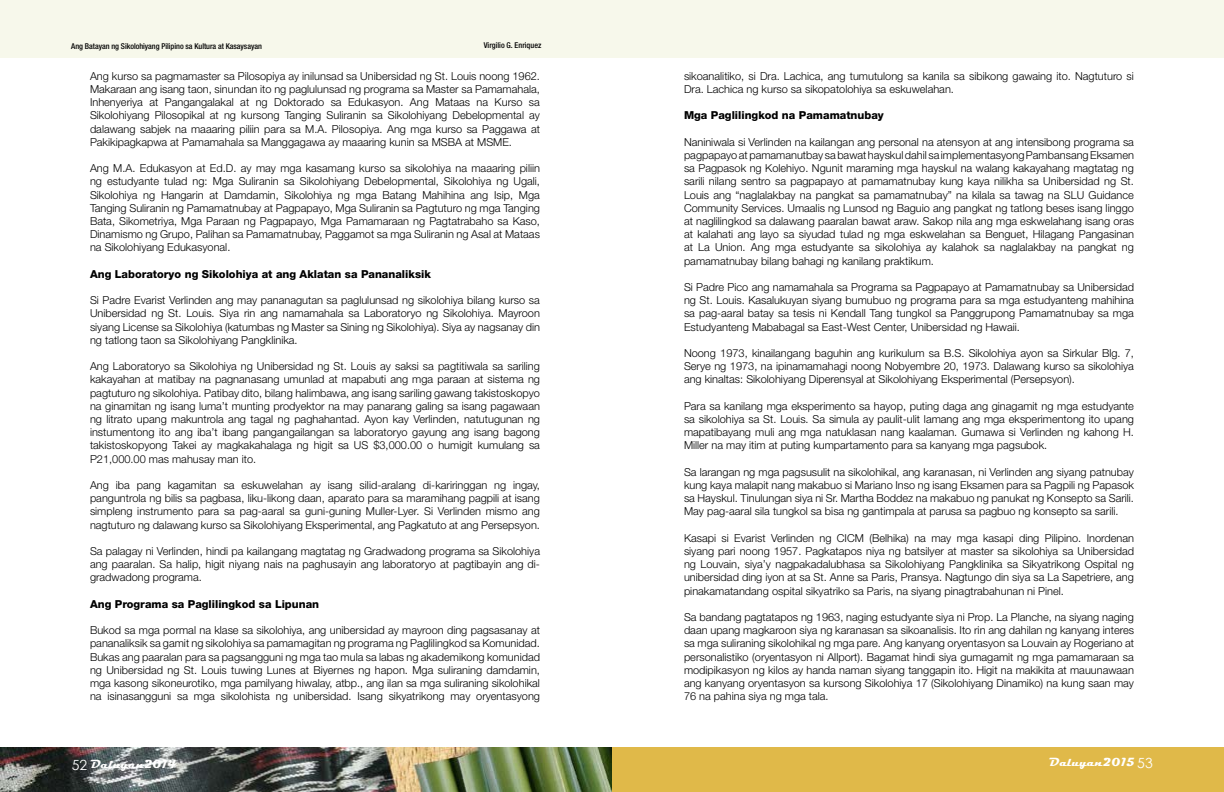
<style>
.page{position:relative;width:1224px;height:792px;background:#fff}
.page>*{position:absolute;margin:0;border:0;box-sizing:border-box;transform-origin:0 0}
.t1{font:700 12px "Magneto";color:#fff}
.t2{font:300 11px/13.2px "Helvetica Neue LT Pro";color:#000;text-align:justify}
.t3{font:800 11px "Helvetica Neue LT Pro";color:#000}
.t4{font:500 condensed 8px "Helvetica Neue LT Pro";letter-spacing:-.005em;color:#000}
.t5{font:700 8px "Arial";color:#000}
.s1{font-family:"Century Gothic";font-weight:400;font-size:14px}
</style>
<div class="page">
<img style="left:1px;top:747px;width:612px;height:45px">
<div style="left:613px;top:747px;width:611px;height:45px;background:#e0b949"></div>
<div style="left:1px;top:0;width:1223px;height:57px;background:#f7f8eb"></div>
<p class="t5" style="left:449px;top:36px;width:93px">Joanne Visaya Manzano</p>
<p class="t4" style="left:71px;top:41px;width:192px">Ang Batayan ng Sikolohiyang Pilipino sa Kultura at Kasaysayan</p>
<p class="t4" style="left:484px;top:41px;width:59px">Virgilio G. Enriquez</p>
<p class="t2" style="left:90px;top:69px;width:452px">Ang kurso sa pagmamaster sa Pilosopiya ay inilunsad sa Unibersidad ng St. Louis noong 1962.<br>Makaraan ang isang taon, sinundan ito ng paglulunsad ng programa sa Master sa Pamamahala, Inhenyeriya at Pangangalakal at ng Doktorado sa Edukasyon. Ang Mataas na Kurso sa Sikolohiyang Pilosopikal at ng kursong Tanging Suliranin sa Sikolohiyang Debelopmental ay dalawang sabjek na maaaring piliin para sa M.A. Pilosopiya. Ang mga kurso sa Paggawa at Pakikipagkapwa at Pamamahala sa Manggagawa ay maaaring kunin sa MSBA at MSME.</p>
<p class="t2" style="left:90px;top:162px;width:452px">Ang M.A. Edukasyon at Ed.D. ay may mga kasamang kurso sa sikolohiya na maaaring piliin ng estudyante tulad ng: Mga Suliranin sa Sikolohiyang Debelopmental, Sikolohiya ng Ugali, Sikolohiya ng Hangarin at Damdamin, Sikolohiya ng mga Batang Mahihina ang Isip, Mga Tanging Suliranin ng Pamamatnubay at Pagpapayo, Mga Suliranin sa Pagtuturo ng mga Tanging Bata, Sikometriya, Mga Paraan ng Pagpapayo, Mga Pamamaraan ng Pagtatrabaho sa Kaso, Dinamismo ng Grupo, Palihan sa Pamamatnubay, Paggamot sa mga Suliranin ng Asal at Mataas na Sikolohiyang Edukasyonal.</p>
<p class="t3" style="left:90px;top:267px;width:342px">Ang Laboratoryo ng Sikolohiya at ang Aklatan sa Pananaliksik</p>
<p class="t2" style="left:90px;top:294px;width:451px">Si Padre Evarist Verlinden ang may pananagutan sa paglulunsad ng sikolohiya bilang kurso sa Unibersidad ng St. Louis. Siya rin ang namamahala sa Laboratoryo ng Sikolohiya. Mayroon siyang License sa Sikolohiya (katumbas ng Master sa Sining ng Sikolohiya). Siya ay nagsanay din ng tatlong taon sa Sikolohiyang Pangklinika.</p>
<p class="t2" style="left:90px;top:360px;width:452px">Ang Laboratoryo sa Sikolohiya ng Unibersidad ng St. Louis ay saksi sa pagtitiwala sa sariling kakayahan at matibay na pagnanasang umunlad at mapabuti ang mga paraan at sistema ng pagtuturo ng sikolohiya. Patibay dito, bilang halimbawa, ang isang sariling gawang takistoskopyo na ginamitan ng isang luma’t munting prodyektor na may panarang galing sa isang pagawaan ng litrato upang makuntrola ang tagal ng paghahantad. Ayon kay Verlinden, natutugunan ng instumentong ito ang iba’t ibang pangangailangan sa laboratoryo gayung ang isang bagong takistoskopyong Takei ay magkakahalaga ng higit sa US $3,000.00 o humigit kumulang sa P21,000.00 mas mahusay man ito.</p>
<p class="t2" style="left:90px;top:478px;width:452px">Ang iba pang kagamitan sa eskuwelahan ay isang silid-aralang di-kariringgan ng ingay, panguntrola ng bilis sa pagbasa, liku-likong daan, aparato para sa maramihang pagpili at isang simpleng instrumento para sa pag-aaral sa guni-guning Muller-Lyer. Si Verlinden mismo ang nagtuturo ng dalawang kurso sa Sikolohiyang Eksperimental, ang Pagkatuto at ang Persepsyon.</p>
<p class="t2" style="left:90px;top:544px;width:452px">Sa palagay ni Verlinden, hindi pa kailangang magtatag ng Gradwadong programa sa Sikolohiya ang paaralan. Sa halip, higit niyang nais na paghusayin ang laboratoryo at pagtibayin ang di&shy;gradwadong programa.</p>
<p class="t3" style="left:90px;top:597px;width:231px">Ang Programa sa Paglilingkod sa Lipunan</p>
<p class="t2" style="left:90px;top:624px;width:452px">Bukod sa mga pormal na klase sa sikolohiya, ang unibersidad ay mayroon ding pagsasanay at pananaliksik sa gamit ng sikolohiya sa pamamagitan ng programa ng Paglilingkod sa Komunidad.<br>Bukas ang paaralan para sa pagsangguni ng mga tao mula sa labas ng akademikong komunidad ng Unibersidad ng St. Louis tuwing Lunes at Biyernes ng hapon. Mga suliraning damdamin, mga kasong sikoneurotiko, mga pamilyang hiwalay, atbp., ang ilan sa mga suliraning sikolohikal na isinasangguni sa mga sikolohista ng unibersidad. Isang sikyatrikong may oryentasyong</p>
<p class="t2" style="left:684px;top:69px;width:451px">sikoanalitiko, si Dra. Lachica, ang tumutulong sa kanila sa sibikong gawaing ito. Nagtuturo si<br>Dra. Lachica ng kurso sa sikopatolohiya sa eskuwelahan.</p>
<p class="t3" style="left:684px;top:109px;width:201px">Mga Paglilingkod na Pamamatnubay</p>
<p class="t2" style="left:684px;top:135px;width:452px">Naniniwala si Verlinden na kailangan ang personal na atensyon at ang intensibong programa sa pagpapayo at pamamanutbay sa bawat hayskul dahil sa implementasyong Pambansang Eksamen sa Pagpasok ng Kolehiyo. Ngunit maraming mga hayskul na walang kakayahang magtatag ng sarili nilang sentro sa pagpapayo at pamamatnubay kung kaya nilikha sa Unibersidad ng St.<br>Louis ang “naglalakbay na pangkat sa pamamatnubay” na kilala sa tawag na SLU Guidance Community Services. Umaalis ng Lunsod ng Baguio ang pangkat ng tatlong beses isang linggo at naglilingkod sa dalawang paaralan bawat araw. Sakop nila ang mga eskwelahang isang oras at kalahati ang layo sa siyudad tulad ng mga eskwelahan sa Benguet, Hilagang Pangasinan at La Union. Ang mga estudyante sa sikolohiya ay kalahok sa naglalakbay na pangkat ng pamamatnubay bilang bahagi ng kanilang praktikum.</p>
<p class="t2" style="left:684px;top:280px;width:452px">Si Padre Pico ang namamahala sa Programa sa Pagpapayo at Pamamatnubay sa Unibersidad ng St. Louis. Kasalukuyan siyang bumubuo ng programa para sa mga estudyanteng mahihina sa pag-aaral batay sa tesis ni Kendall Tang tungkol sa Panggrupong Pamamatnubay sa mga Estudyanteng Mababagal sa East-West Center, Unibersidad ng Hawaii.</p>
<p class="t2" style="left:684px;top:346px;width:452px">Noong 1973, kinailangang baguhin ang kurikulum sa B.S. Sikolohiya ayon sa Sirkular Blg. 7, Serye ng 1973, na ipinamamahagi noong Nobyembre 20, 1973. Dalawang kurso sa sikolohiya ang kinaltas: Sikolohiyang Diperensyal at Sikolohiyang Eksperimental (Persepsyon).</p>
<p class="t2" style="left:684px;top:399px;width:452px">Para sa kanilang mga eksperimento sa hayop, puting daga ang ginagamit ng mga estudyante sa sikolohiya sa St. Louis. Sa simula ay paulit-ulit lamang ang mga eksperimentong ito upang mapatibayang muli ang mga natuklasan nang kaalaman. Gumawa si Verlinden ng kahong H.<br>Miller na may itim at puting kumpartamento para sa kanyang mga pagsubok.</p>
<p class="t2" style="left:684px;top:465px;width:452px">Sa larangan ng mga pagsusulit na sikolohikal, ang karanasan, ni Verlinden ang siyang patnubay kung kaya malapit nang makabuo si Mariano Inso ng isang Eksamen para sa Pagpili ng Papasok sa Hayskul. Tinulungan siya ni Sr. Martha Boddez na makabuo ng panukat ng Konsepto sa Sarili.<br>May pag-aaral sila tungkol sa bisa ng gantimpala at parusa sa pagbuo ng konsepto sa sarili.</p>
<p class="t2" style="left:684px;top:531px;width:452px">Kasapi si Evarist Verlinden ng CICM (Belhika) na may mga kasapi ding Pilipino. Inordenan siyang pari noong 1957. Pagkatapos niya ng batsilyer at master sa sikolohiya sa Unibersidad ng Louvain, siya’y nagpakadalubhasa sa Sikolohiyang Pangklinika sa Sikyatrikong Ospital ng unibersidad ding iyon at sa St. Anne sa Paris, Pransya. Nagtungo din siya sa La Sapetriere, ang pinakamatandang ospital sikyatriko sa Paris, na siyang pinagtrabahunan ni Pinel.</p>
<p class="t2" style="left:684px;top:610px;width:452px">Sa bandang pagtatapos ng 1963, naging estudyante siya ni Prop. La Planche, na siyang naging daan upang magkaroon siya ng karanasan sa sikoanalisis. Ito rin ang dahilan ng kanyang interes sa mga suliraning sikolohikal ng mga pare. Ang kanyang oryentasyon sa Louvain ay Rogeriano at personalistiko (oryentasyon ni Allport). Bagamat hindi siya gumagamit ng mga pamamaraan sa modipikasyon ng kilos ay handa naman siyang tanggapin ito. Higit na makikita at mauunawaan ang kanyang oryentasyon sa kursong Sikolohiya 17 (Sikolohiyang Dinamiko) na kung saan may 76 na pahina siya ng mga tala.</p>
<p class="t1" style="left:1049px;top:755px;width:105px">Daluyan2015 <span class="s1">53</span></p>
<p class="t1" style="left:72px;top:757px;width:106px"><span class="s1">52</span> Daluyan2014</p>
<p class="t1" style="left:1047px;top:757px;width:105px">Daluyan2014<span class="s1">53</span></p>
</div>
